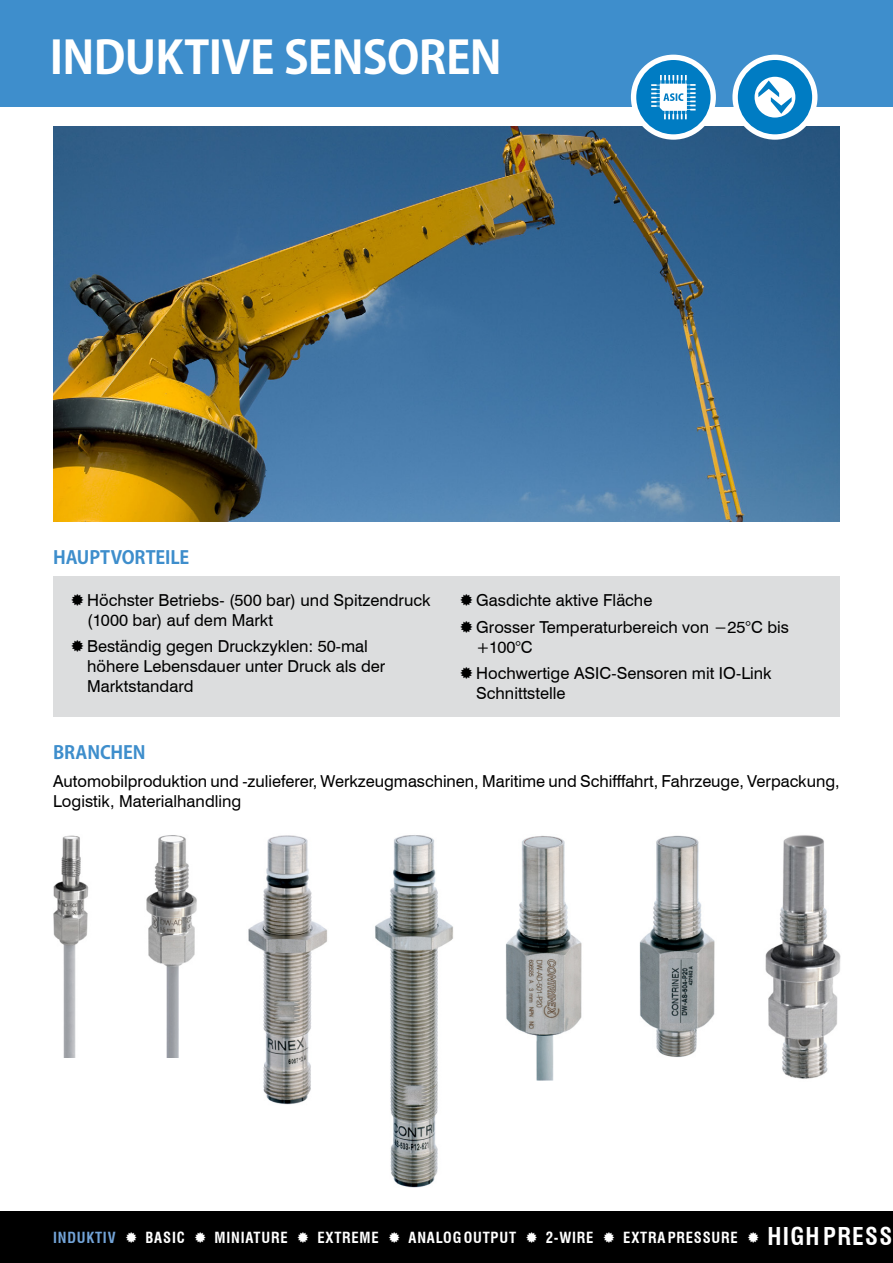
<style>
.page{position:relative;width:893px;height:1263px;background:#fff}
.page>*{position:absolute;margin:0;border:0;box-sizing:border-box;transform-origin:0 0}
.t1{font:700 45px "Koz Go Pro";letter-spacing:-.015em;color:#fff}
.t2{font:700 18px "Koz Go Pro";letter-spacing:-.01em;color:#3e8ecc}
.t3{font:16.5px/19.5px "Swiss 721 BT";color:#000}
.t4{font:700 condensed 15px "Swiss 721 BT";letter-spacing:.055em;color:#fff}
.t5{font:700 condensed 15px "Swiss 721 BT";letter-spacing:.055em;color:#72a3d7}
.s1{font-size:24px}
</style>
<div class="page">
<img style="left:53px;top:126px;width:787px;height:396px">
<div style="left:0;top:0;width:893px;height:106px;background:#3e8ecc"></div>
<svg style="left:631px;top:55px;width:85px;height:85px"></svg>
<svg style="left:732px;top:55px;width:85px;height:85px"></svg>
<div style="left:53px;top:576px;width:787px;height:141px;background:#dcddde"></div>
<div style="left:0;top:1212px;width:893px;height:51px;background:#000"></div>
<img style="left:506px;top:835px;width:76px;height:245px">
<img style="left:53px;top:835px;width:36px;height:222px">
<img style="left:146px;top:835px;width:51px;height:222px">
<img style="left:248px;top:835px;width:80px;height:270px">
<img style="left:375px;top:835px;width:78px;height:353px">
<img style="left:639px;top:835px;width:76px;height:222px">
<img style="left:765px;top:835px;width:76px;height:244px">
<h1 class="t1" style="left:50px;top:29px;width:454px">INDUKTIVE SENSOREN</h1>
<p class="t2" style="left:53px;top:545px;width:138px">HAUPTVORTEILE</p>
<p class="t3" style="left:87px;top:590px;width:345px">Höchster Betriebs- (500 bar) und Spitzendruck (1000 bar) auf dem Markt</p>
<p class="t3" style="left:87px;top:636px;width:300px">Beständig gegen Druckzyklen: 50-mal höhere Lebensdauer unter Druck als der<br>Marktstandard</p>
<p class="t3" style="left:476px;top:586px;width:314px;line-height:27px">Gasdichte aktive Fläche<br>Grosser Temperaturbereich von −25°C bis</p>
<p class="t3" style="left:476px;top:632px;width:297px;line-height:27px">+100°C<br>Hochwertige ASIC-Sensoren mit IO-Link</p>
<p class="t3" style="left:476px;top:683px;width:91px">Schnittstelle</p>
<p class="t2" style="left:53px;top:741px;width:94px">BRANCHEN</p>
<p class="t3" style="left:53px;top:771px;width:788px">Automobilproduktion und -zulieferer, Werkzeugmaschinen, Maritime und Schifffahrt, Fahrzeuge, Verpackung,<br>Logistik, Materialhandling</p>
<p class="t5" style="left:53px;top:1229px;width:64px">INDUKTIV</p>
<p class="t4" style="left:145px;top:1229px;width:41px">BASIC</p>
<p class="t4" style="left:215px;top:1229px;width:75px">MINIATURE</p>
<p class="t4" style="left:317px;top:1229px;width:63px">EXTREME</p>
<p class="t4" style="left:409px;top:1229px;width:109px">ANALOG OUTPUT</p>
<p class="t4" style="left:546px;top:1229px;width:49px">2-WIRE</p>
<p class="t4" style="left:623px;top:1229px;width:270px">EXTRA PRESSURE <span class="s1">HIGH PRESS</span></p>
</div>
